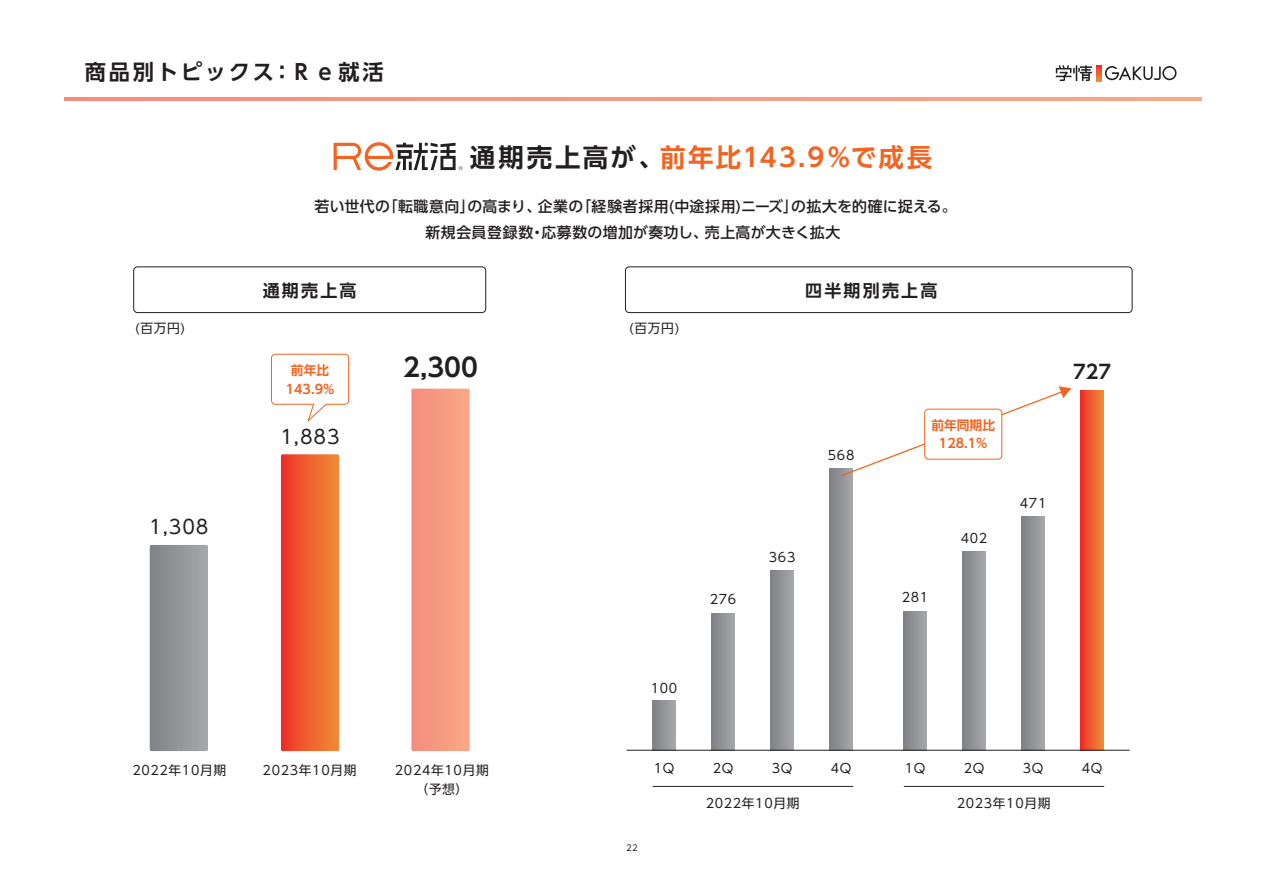
<style>
.page{position:relative;width:1263px;height:893px;background:#fff}
.page>*{position:absolute;margin:0;border:0;box-sizing:border-box;transform-origin:0 0}
.t1{font:700 25.5px "UD Shin Go Pr 6 N De";letter-spacing:.09em;color:#f36421}
.t2{font:700 25.5px "UD Shin Go Pr 6 N De";color:#231f20}
.t3{font:700 21.3px "UD Shin Go Pr 6 N De";letter-spacing:.13em;color:#231f20}
.t4{font:19.2px "UD Shin Go Pr 6 N";letter-spacing:.05em;color:#231f20}
.t5{font:700 19.2px "UD Shin Go Pr 6 N De";color:#231f20}
.t6{font:700 16.95px "UD Shin Go Pr 6 N De";letter-spacing:.13em;color:#231f20}
.t7{font:500 14.85px/25.5px "UD Shin Go Pr 6 N";letter-spacing:.025em;color:#231f20;text-align:center}
.t8{font:12.75px/19.2px "UD Shin Go Pr 6 N";letter-spacing:.05em;color:#231f20;text-align:center}
.t9{font:700 12.75px/18.1px "UD Shin Go Pr 6 N De";color:#f36421;text-align:center}
.t10{font:8.55px "UD Shin Go Pr 6 N";color:#231f20}
.s1{color:#231f20}
</style>
<div class="page">
<svg style="left:65px;top:98px;width:1136px;height:3px;background:#f59a81"></svg>
<svg style="left:1096px;top:65px;width:5px;height:16px"></svg>
<svg style="left:1105px;top:66px;width:71px;height:14px"></svg>
<svg style="left:1056px;top:65px;width:36px;height:16px"></svg>
<svg style="left:334px;top:142px;width:129px;height:29px"></svg>
<div style="left:134px;top:267px;width:352px;height:46px;border:1px solid #231f20;border-radius:4px"></div>
<div style="left:625px;top:267px;width:507px;height:46px;border:1px solid #231f20;border-radius:4px"></div>
<svg style="left:411px;top:389px;width:59px;height:362px;background:#f59b83"></svg>
<svg style="left:281px;top:454px;width:58px;height:297px;background:#ee5f2f"></svg>
<svg style="left:150px;top:545px;width:58px;height:206px;background:#929497"></svg>
<svg style="left:271px;top:354px;width:78px;height:68px"></svg>
<div style="left:1081px;top:390px;width:22px;height:360px;background:linear-gradient(to right,#ee3428,#ee8635)"></div>
<div style="left:1022px;top:517px;width:22px;height:233px;background:linear-gradient(to right,#808285,#a3a4a8)"></div>
<div style="left:963px;top:551px;width:22px;height:199px;background:linear-gradient(to right,#808285,#a3a4a8)"></div>
<div style="left:904px;top:611px;width:22px;height:139px;background:linear-gradient(to right,#808285,#a3a4a8)"></div>
<div style="left:830px;top:469px;width:22px;height:281px;background:linear-gradient(to right,#808285,#a3a4a8)"></div>
<div style="left:771px;top:570px;width:22px;height:180px;background:linear-gradient(to right,#808285,#a3a4a8)"></div>
<div style="left:712px;top:613px;width:22px;height:137px;background:linear-gradient(to right,#808285,#a3a4a8)"></div>
<div style="left:653px;top:701px;width:22px;height:49px;background:linear-gradient(to right,#808285,#a3a4a8)"></div>
<hr style="left:627px;top:750px;width:503px;height:1px;background:#231f20">
<hr style="left:653px;top:786px;width:200px;height:1px;background:#231f20">
<hr style="left:904px;top:786px;width:200px;height:1px;background:#231f20">
<svg style="left:839px;top:386px;width:232px;height:91px"></svg>
<div style="left:925px;top:409px;width:77px;height:50px;background:#fff;border-radius:4px"></div>
<div style="left:924px;top:409px;width:78px;height:50px;border:1px solid #f36421;border-radius:4px"></div>
<h2 class="t3" style="left:85px;top:54px;width:300px">商品別トピックス：Ｒｅ就活</h2>
<h1 class="t1" style="left:470px;top:136px;width:464px"><span class="s1">通期売上高が、</span>前年比143.9％で成長</h1>
<p class="t7" style="left:315px;top:193px;width:644px">若い世代の「転職意向」の高まり、企業の「経験者採用(中途採用)ニーズ」の拡大を的確に捉える。新規会員登録数・応募数の増加が奏功し、売上高が大きく拡大</p>
<h3 class="t6" style="left:263px;top:276px;width:95px">通期売上高</h3>
<h3 class="t6" style="left:805px;top:276px;width:134px">四半期別売上高</h3>
<p class="t8" style="left:135px;top:319px;width:52px">(百万円)</p>
<p class="t8" style="left:629px;top:319px;width:52px">(百万円)</p>
<h3 class="t4" style="left:149px;top:511px;width:61px">1,308</h3>
<p class="t9" style="left:286px;top:361px;width:50px">前年比<br>143.9%</p>
<h3 class="t4" style="left:280px;top:421px;width:61px">1,883</h3>
<h1 class="t2" style="left:403px;top:346px;width:76px">2,300</h1>
<p class="t8" style="left:132px;top:760px;width:95px">2022年10月期</p>
<p class="t8" style="left:263px;top:760px;width:95px">2023年10月期</p>
<p class="t8" style="left:395px;top:760px;width:95px">2024年10月期（予想）</p>
<p class="t8" style="left:828px;top:445px;width:28px">568</p>
<p class="t8" style="left:710px;top:589px;width:28px">276</p>
<p class="t8" style="left:769px;top:547px;width:28px">363</p>
<p class="t8" style="left:651px;top:678px;width:28px">100</p>
<p class="t10" style="left:626px;top:841px;width:13px">22</p>
<p class="t8" style="left:654px;top:758px;width:22px">1Q</p>
<p class="t8" style="left:713px;top:758px;width:22px">2Q</p>
<p class="t8" style="left:772px;top:758px;width:22px">3Q</p>
<p class="t8" style="left:831px;top:758px;width:22px">4Q</p>
<p class="t8" style="left:706px;top:793px;width:95px">2022年10月期</p>
<p class="t9" style="left:931px;top:416px;width:65px">前年同期比<br>128.1%</p>
<p class="t8" style="left:902px;top:587px;width:28px">281</p>
<p class="t8" style="left:961px;top:528px;width:28px">402</p>
<p class="t8" style="left:1020px;top:494px;width:28px">471</p>
<h3 class="t5" style="left:1073px;top:356px;width:39px">727</h3>
<p class="t8" style="left:905px;top:758px;width:22px">1Q</p>
<p class="t8" style="left:964px;top:758px;width:22px">2Q</p>
<p class="t8" style="left:1023px;top:758px;width:22px">3Q</p>
<p class="t8" style="left:1082px;top:758px;width:22px">4Q</p>
<p class="t8" style="left:957px;top:793px;width:95px">2023年10月期</p>
</div>
